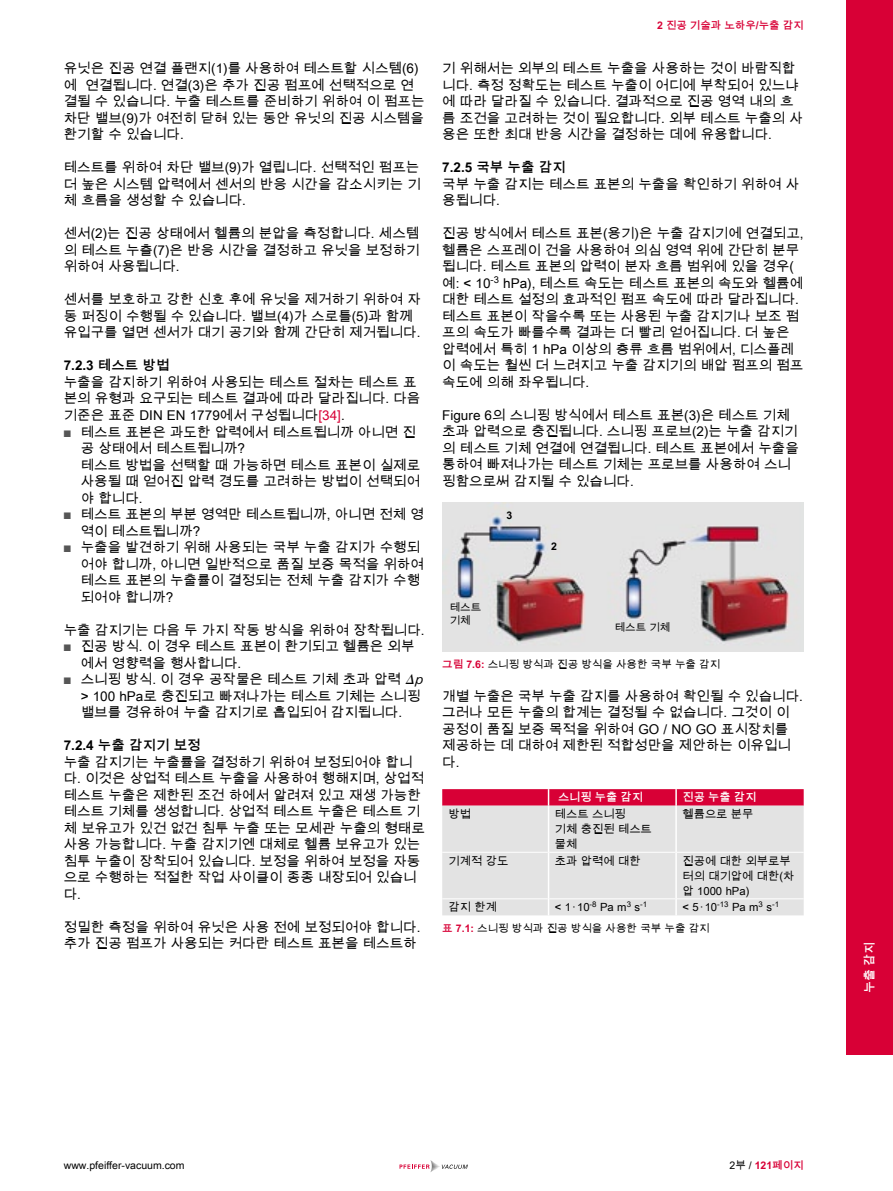
<style>
.page{position:relative;width:893px;height:1191px;background:#fff}
.page>*{position:absolute;margin:0;border:0;box-sizing:border-box;transform-origin:0 0}
.t1{font:13.5px/16.5px "Arial Unicode MS";color:#000}
.t2{font:700 13.5px "Arial Unicode MS";color:#000}
.t3{font:700 12px "Arial Unicode MS";color:#fff}
.t4{font:11.25px/15px "Arial Unicode MS";color:#000}
.t5{font:700 11.25px "Arial Unicode MS";color:#fff}
.t6{font:10.5px/13.5px "Arial Unicode MS";color:#000}
.t7{font:700 10.5px "Arial Unicode MS";color:#d80036}
.t8{font:700 10.5px "Arial Unicode MS";color:#000}
.s1{color:#d80036}
.s2{color:#565656}
.s3{font-family:"Univers Next W1 G";font-style:italic}
.s4{font-weight:700;color:#d80036}
.s5{font-weight:400;color:#000}
</style>
<div class="page">
<svg style="left:400px;top:1160px;width:68px;height:12px"></svg>
<div style="left:846px;top:0;width:47px;height:149px;background:#d80036"></div>
<div style="left:846px;top:149px;width:47px;height:149px;background:#d80036"></div>
<div style="left:846px;top:298px;width:47px;height:148px;background:#d80036"></div>
<div style="left:846px;top:446px;width:47px;height:149px;background:#d80036"></div>
<div style="left:846px;top:595px;width:47px;height:149px;background:#d80036"></div>
<div style="left:846px;top:744px;width:47px;height:149px;background:#d80036"></div>
<div style="left:846px;top:893px;width:47px;height:161px;background:#d80036"></div>
<img style="left:442px;top:502px;width:362px;height:149px">
<svg style="left:442px;top:789px;width:362px;height:126px;background:#e2c6cd"></svg>
<p class="t1" style="left:64px;top:60px;width:362px">유닛은 진공 연결 플랜지(1)를 사용하여 테스트할 시스템(6) 에 연결됩니다. 연결(3)은 추가 진공 펌프에 선택적으로 연 결될 수 있습니다. 누출 테스트를 준비하기 위하여 이 펌프는 차단 밸브(9)가 여전히 닫혀 있는 동안 유닛의 진공 시스템을 환기할 수 있습니다.</p>
<p class="t1" style="left:64px;top:159px;width:359px;text-align:justify">테스트를 위하여 차단 밸브(9)가 열립니다. 선택적인 펌프는 더 높은 시스템 압력에서 센서의 반응 시간을 감소시키는 기 체 흐름을 생성할 수 있습니다.</p>
<p class="t1" style="left:64px;top:225px;width:357px;text-align:justify">센서(2)는 진공 상태에서 헬륨의 분압을 측정합니다. 세스템 의 테스트 누츨(7)은 반응 시간을 결정하고 유닛을 보정하기 위하여 사용됩니다.</p>
<p class="t1" style="left:64px;top:291px;width:359px">센서를 보호하고 강한 신호 후에 유닛을 제거하기 위하여 자 동 퍼징이 수행될 수 있습니다. 밸브(4)가 스로틀(5)과 함께 유입구를 열면 센서가 대기 공기와 함께 간단히 제거됩니다.</p>
<p class="t2" style="left:64px;top:356px;width:107px">7.2.3 테스트 방법</p>
<p class="t1" style="left:64px;top:373px;width:358px">누출을 감지하기 위하여 사용되는 테스트 절차는 테스트 표 본의 유형과 요구되는 테스트 결과에 따라 달라집니다. 다음 기준은 표준 DIN EN 1779에서 구성됩니다<span class="s1">[34]</span>.</p>
<p class="t1" style="left:81px;top:423px;width:341px;text-indent:-17px"><span class="s2">■</span> 테스트 표본은 과도한 압력에서 테스트됩니까 아니면 진 공 상태에서 테스트됩니까?<br>테스트 방법을 선택할 때 가능하면 테스트 표본이 실제로 사용될 때 얻어진 압력 경도를 고려하는 방법이 선택되어 야 합니다.</p>
<p class="t1" style="left:81px;top:506px;width:345px;text-indent:-17px"><span class="s2">■</span> 테스트 표본의 부분 영역만 테스트됩니까, 아니면 전체 영 역이 테스트됩니까?</p>
<p class="t1" style="left:81px;top:539px;width:345px;text-indent:-17px"><span class="s2">■</span> 누출을 발견하기 위해 사용되는 국부 누출 감지가 수행되 어야 합니까, 아니면 일반적으로 품질 보증 목적을 위하여 테스트 표본의 누출률이 결정되는 전체 누출 감지가 수행 되어야 합니까?</p>
<p class="t1" style="left:64px;top:621px;width:362px">누출 감지기는 다음 두 가지 작동 방식을 위하여 장착됩니다.</p>
<p class="t1" style="left:81px;top:638px;width:335px;text-indent:-17px"><span class="s2">■</span> 진공 방식. 이 경우 테스트 표본이 환기되고 헬륨은 외부 에서 영향력을 행사합니다.</p>
<p class="t1" style="left:81px;top:671px;width:345px;text-indent:-17px"><span class="s2">■</span> 스니핑 방식. 이 경우 공작물은 테스트 기체 초과 압력 <span class="s3">p </span>&gt; 100 hPa로 충진되고 빠져나가는 테스트 기체는 스니핑 밸브를 경유하여 누출 감지기로 흡입되어 감지됩니다.</p>
<p class="t2" style="left:64px;top:735px;width:138px">7.2.4 누출 감지기 보정</p>
<p class="t1" style="left:64px;top:753px;width:363px">누출 감지기는 누출률을 결정하기 위하여 보정되어야 합니 다. 이것은 상업적 테스트 누출을 사용하여 행해지며, 상업적 테스트 누출은 제한된 조건 하에서 알려져 있고 재생 가능한 테스트 기체를 생성합니다. 상업적 테스트 누출은 테스트 기 체 보유고가 있건 없건 침투 누출 또는 모세관 누출의 형태로 사용 가능합니다. 누출 감지기엔 대체로 헬륨 보유고가 있는 침투 누출이 장착되어 있습니다. 보정을 위하여 보정을 자동 으로 수행하는 적절한 작업 사이클이 종종 내장되어 있습니 다.</p>
<p class="t1" style="left:64px;top:918px;width:358px">정밀한 측정을 위하여 유닛은 사용 전에 보정되어야 합니다. 추가 진공 펌프가 사용되는 커다란 테스트 표본을 테스트하</p>
<p class="t7" style="left:657px;top:17px;width:148px">2 진공 기술과 노하우/누출 감지</p>
<p class="t1" style="left:442px;top:60px;width:362px">기 위해서는 외부의 테스트 누출을 사용하는 것이 바람직합 니다. 측정 정확도는 테스트 누출이 어디에 부착되어 있느냐 에 따라 달라질 수 있습니다. 결과적으로 진공 영역 내의 흐 름 조건을 고려하는 것이 필요합니다. 외부 테스트 누출의 사 용은 또한 최대 반응 시간을 결정하는 데에 유용합니다.</p>
<p class="t2" style="left:442px;top:158px;width:125px">7.2.5 국부 누출 감지</p>
<p class="t1" style="left:442px;top:175px;width:359px">국부 누출 감지는 테스트 표본의 누출을 확인하기 위하여 사 용됩니다.</p>
<p class="t1" style="left:442px;top:225px;width:363px">진공 방식에서 테스트 표본(용기)은 누출 감지기에 연결되고, 헬륨은 스프레이 건을 사용하여 의심 영역 위에 간단히 분무 됩니다. 테스트 표본의 압력이 분자 흐름 범위에 있을 경우( 예: &lt; 10<sup>-3</sup> hPa), 테스트 속도는 테스트 표본의 속도와 헬륨에 대한 테스트 설정의 효과적인 펌프 속도에 따라 달라집니다. 테스트 표본이 작을수록 또는 사용된 누출 감지기나 보조 펌 프의 속도가 빠를수록 결과는 더 빨리 얻어집니다. 더 높은 압력에서 특히 1 hPa 이상의 층류 흐름 범위에서, 디스플레 이 속도는 훨씬 더 느려지고 누출 감지기의 배압 펌프의 펌프 속도에 의해 좌우됩니다.</p>
<p class="t1" style="left:442px;top:407px;width:358px">Figure 6의 스니핑 방식에서 테스트 표본(3)은 테스트 기체 초과 압력으로 충진됩니다. 스니핑 프로브(2)는 누출 감지기 의 테스트 기체 연결에 연결됩니다. 테스트 표본에서 누출을 통하여 빠져나가는 테스트 기체는 프로브를 사용하여 스니 핑함으로써 감지될 수 있습니다.</p>
<p class="t8" style="left:507px;top:507px;width:7px">3</p>
<p class="t6" style="left:450px;top:600px;width:33px">테스트 기체</p>
<p class="t8" style="left:551px;top:538px;width:7px">2</p>
<p class="t6" style="left:615px;top:620px;width:57px">테스트 기체</p>
<p class="t6" style="left:442px;top:657px;width:280px"><span class="s4">그림 7.6:</span> 스니핑 방식과 진공 방식을 사용한 국부 누출 감지</p>
<p class="t1" style="left:442px;top:687px;width:362px">개별 누출은 국부 누출 감지를 사용하여 확인될 수 있습니다. 그러나 모든 누출의 합계는 결정될 수 없습니다. 그것이 이 공정이 품질 보증 목적을 위하여 GO / NO GO 표시장치를 제공하는 데 대하여 제한된 적합성만을 제안하는 이유입니 다.</p>
<p class="t5" style="left:558px;top:789px;width:87px">스니핑 누출 감지</p>
<p class="t5" style="left:682px;top:789px;width:75px">진공 누출 감지</p>
<p class="t4" style="left:449px;top:806px;width:24px">방법</p>
<p class="t4" style="left:555px;top:806px;width:98px">테스트 스니핑<br>기체 충진된 테스트 물체</p>
<p class="t4" style="left:682px;top:806px;width:72px">헬륨으로 분무</p>
<p class="t4" style="left:449px;top:853px;width:61px">기계적 강도</p>
<p class="t4" style="left:555px;top:853px;width:87px">초과 압력에 대한</p>
<p class="t4" style="left:682px;top:853px;width:113px">진공에 대한 외부로부 터의 대기압에 대한(차 압 1000 hPa)</p>
<p class="t4" style="left:449px;top:899px;width:50px">감지 한계</p>
<p class="t4" style="left:555px;top:899px;width:94px">&lt; 1·10<sup>-8</sup> Pa m<sup>3</sup> s<sup>-1</sup></p>
<p class="t4" style="left:682px;top:899px;width:98px">&lt; 5·10<sup>-13</sup> Pa m<sup>3</sup> s<sup>-1</sup></p>
<p class="t6" style="left:442px;top:921px;width:269px"><span class="s4">표 7.1:</span> 스니핑 방식과 진공 방식을 사용한 국부 누출 감지</p>
<p class="t3" style="left:861px;top:993px;width:53px;rotate:-90deg">누출 감지</p>
<p class="t6" style="left:64px;top:1158px;width:122px">www.pfeiffer-vacuum.com</p>
<p class="t7" style="left:730px;top:1157px;width:76px"><span class="s5">2부 /</span> 121페이지</p>
</div>
